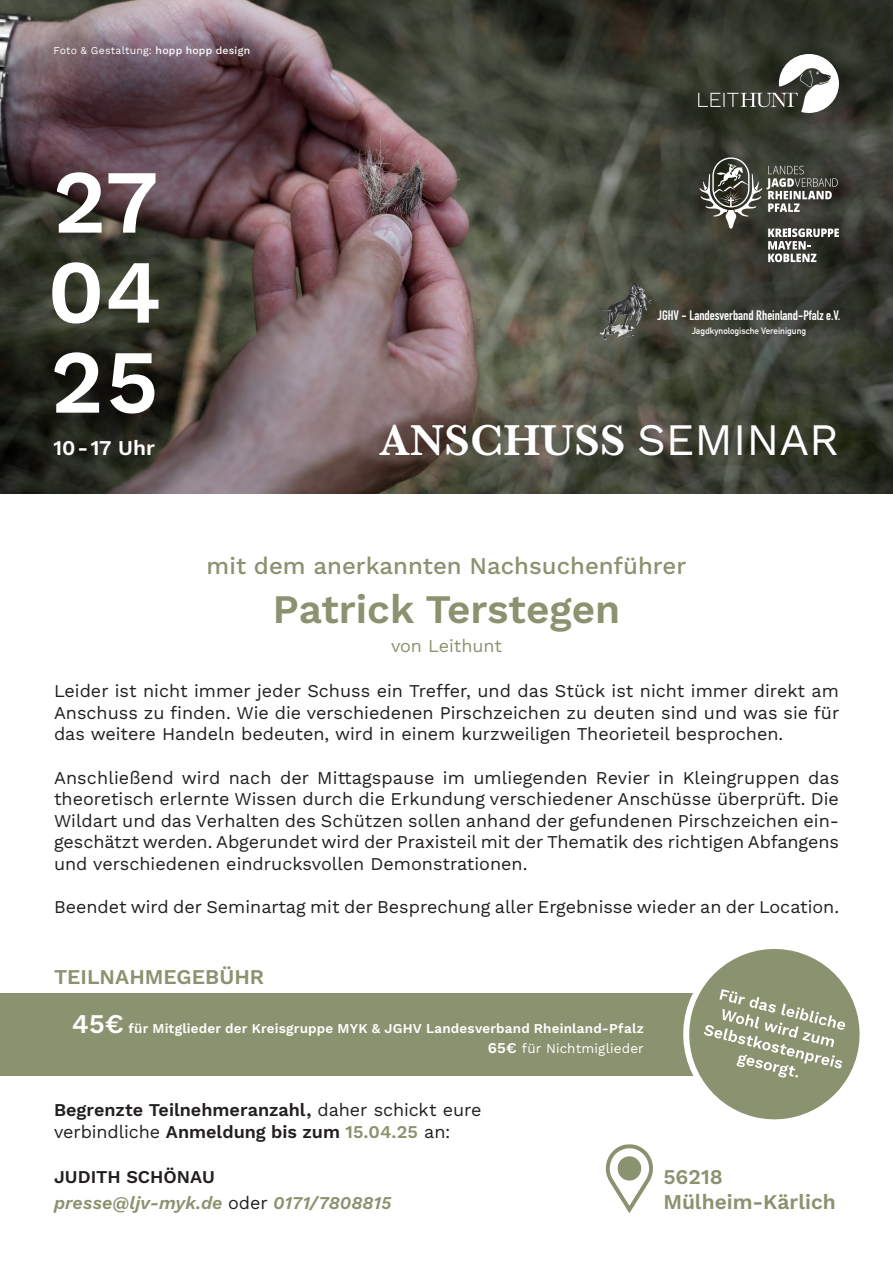
<style>
.page{position:relative;width:893px;height:1263px;background:#fff}
.page>*{position:absolute;margin:0;border:0;box-sizing:border-box;transform-origin:0 0}
.t1{font:600 45px "Baskerville";color:#fff}
.t2{font:600 40.5px "Work Sans";color:#8b926f}
.t3{font:500 24px "Work Sans";color:#8b926f}
.t4{font:600 21px/25.2px "Work Sans";color:#8b926f}
.t5{font:600 21px "Work Sans";color:#fff}
.t6{font:18px/21.6px "Work Sans";color:#231f20;text-align:justify}
.t7{font:600 18px/21.6px "Work Sans";color:#231f20}
.t8{font:italic 600 18px/25.5px "Work Sans";letter-spacing:.005em;color:#8b926f}
.t9{font:18px "Work Sans";letter-spacing:-.005em;color:#8b926f}
.t10{font:600 13.5px "Work Sans";letter-spacing:.015em;color:#fff}
.t11{font:700 13.5px "DIN Condensed";color:#fff}
.t12{font:13.5px "Work Sans";letter-spacing:.01em;color:#fff}
.t13{font:10.5px "Work Sans";letter-spacing:.02em;color:#fff}
.t14{font:700 9px "DIN Alternate";color:#fff}
.s1{font-weight:500}
.s2{font-family:"Work Sans";font-weight:400}
.s3{font-size:27px}
.s4{font-weight:600;font-size:15px}
.s5{font-weight:400}
.s6{color:#8b926f}
.s7{font-style:normal;color:#231f20}
.s8{font-weight:400;font-style:normal;color:#231f20}
</style>
<div class="page">
<div style="left:0;top:993px;width:767px;height:82px;background:#8b926f"></div>
<svg style="left:606px;top:1144px;width:47px;height:69px"></svg>
<div style="left:618px;top:1156px;width:23px;height:24px;background:#8b926f;border-radius:50%"></div>
<svg style="left:670px;top:949px;width:190px;height:171px"></svg>
<img style="left:0;top:0;width:893px;height:493px">
<svg style="left:698px;top:54px;width:141px;height:59px"></svg>
<svg style="left:54px;top:352px;width:100px;height:62px"></svg>
<svg style="left:52px;top:262px;width:106px;height:62px"></svg>
<svg style="left:57px;top:172px;width:99px;height:61px"></svg>
<svg style="left:699px;top:157px;width:140px;height:105px;background:#595952"></svg>
<img style="left:597px;top:284px;width:55px;height:55px">
<p class="t13" style="left:53px;top:42px;width:198px">Foto &amp; Gestaltung: <span class="s1">hopp hopp design</span></p>
<p class="t5" style="left:53px;top:432px;width:103px">10 - 17 Uhr</p>
<p class="t11" style="left:658px;top:306px;width:184px">JGHV - Landesverband Rheinland-Pfalz e.V.</p>
<p class="t14" style="left:692px;top:323px;width:116px">Jagdkynologische Vereinigung</p>
<h1 class="t1" style="left:379px;top:409px;width:461px">ANSCHUSS <span class="s2">SEMINAR</span></h1>
<h3 class="t3" style="left:207px;top:547px;width:481px">mit dem anerkannten Nachsuchenführer</h3>
<h2 class="t2" style="left:273px;top:578px;width:349px">Patrick Terstegen</h2>
<p class="t9" style="left:391px;top:632px;width:112px">von Leithunt</p>
<p class="t6" style="left:54px;top:679px;width:787px">Leider ist nicht immer jeder Schuss ein Treffer, und das Stück ist nicht immer direkt am Anschuss zu finden. Wie die verschiedenen Pirschzeichen zu deuten sind und was sie für das weitere Handeln bedeuten, wird in einem kurzweiligen Theorieteil besprochen.</p>
<p class="t6" style="left:54px;top:766px;width:787px">Anschließend wird nach der Mittagspause im umliegenden Revier in Kleingruppen das theoretisch erlernte Wissen durch die Erkundung verschiedener Anschüsse überprüft. Die Wildart und das Verhalten des Schützen sollen anhand der gefundenen Pirschzeichen ein&shy;geschätzt werden. Abgerundet wird der Praxisteil mit der Thematik des richtigen Abfangens und verschiedenen eindrucksvollen Demonstrationen.</p>
<p class="t6" style="left:54px;top:895px;width:787px">Beendet wird der Seminartag mit der Besprechung aller Ergebnisse wieder an der Location.</p>
<p class="t4" style="left:54px;top:964px;width:212px">TEILNAHMEGEBÜHR</p>
<p class="t10" style="left:72px;top:1018px;width:574px"><span class="s3">45€</span> für Mitglieder der Kreisgruppe MYK &amp; JGHV Landesverband Rheinland-Pfalz</p>
<p class="t12" style="left:488px;top:1038px;width:157px"><span class="s4">65€</span> für Nichtmiglieder</p>
<p class="t7" style="left:54px;top:1098px;width:429px">Begrenzte Teilnehmeranzahl, <span class="s5">daher schickt eure verbindliche</span> Anmeldung bis zum <span class="s6">15.04.25</span> <span class="s5">an:</span></p>
<p class="t8" style="left:54px;top:1163px;width:339px"><span class="s7">JUDITH SCHÖNAU<br></span>presse@ljv-myk.de <span class="s8">oder</span> 0171/7808815</p>
<p class="t4" style="left:663px;top:1163px;width:174px">56218<br>Mülheim-Kärlich</p>
</div>
